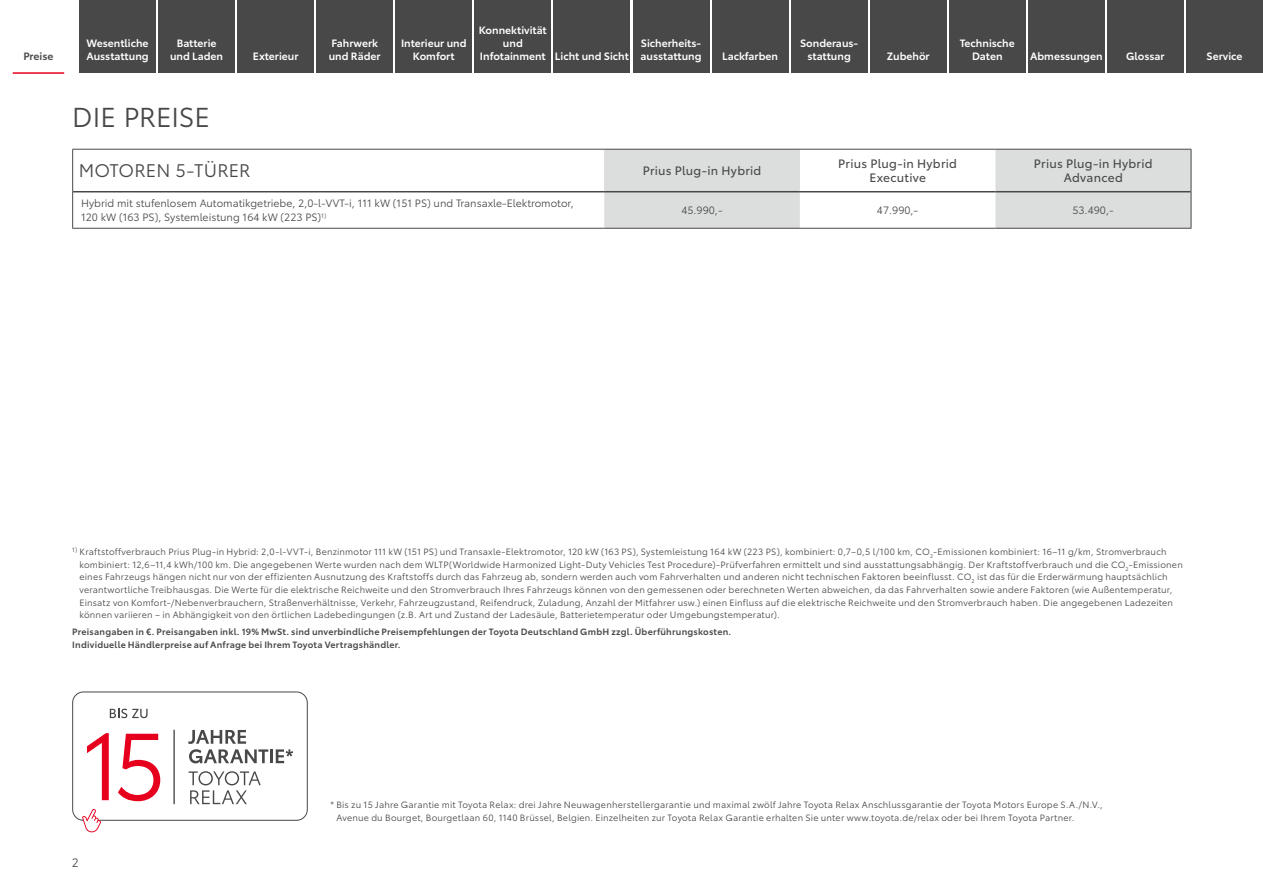
<style>
.page{position:relative;width:1263px;height:893px;background:#fff}
.page>*{position:absolute;margin:0;border:0;box-sizing:border-box;transform-origin:0 0}
.t1{font:27px "Toyota Type";letter-spacing:-.005em;color:#474847}
._1_Kopfzeile_Links{font:18px "Toyota Type";letter-spacing:.005em;color:#474847}
._1_Kopfzeile_mittig_b{font:12px/14.4px "Toyota Type";letter-spacing:.02em;color:#474847;text-align:center}
.t2{font:12px "Toyota Type";color:#474847}
.t3{font:600 10.5px/12.6px "Toyota Type";color:#fff}
._1_Inhalt_GREP{font:10.5px/14.7px "Toyota Type";color:#474847}
._1_Inhalt_mittig_PREIS{font:10.5px "Toyota Type";color:#474847}
._1_Verlinkung_aktuell{font:600 10.5px "Toyota Type";color:#474847}
._1_Fußzeilen{font:9px/12.6px "Toyota Type";letter-spacing:.02em;color:#474847}
._1_Fußzeile_b{font:600 9px/12.6px "Toyota Type";letter-spacing:.025em;color:#474847}
</style>
<div class="page">
<svg style="left:87px;top:733px;width:22px;height:67px"></svg>
<svg style="left:118px;top:734px;width:42px;height:67px"></svg>
<svg style="left:110px;top:709px;width:38px;height:9px"></svg>
<svg style="left:188px;top:730px;width:80px;height:33px"></svg>
<hr style="left:270px;top:749px;width:3px;height:14px;background:#474847">
<svg style="left:276px;top:749px;width:17px;height:14px"></svg>
<hr style="left:173px;top:730px;width:2px;height:74px;background:#474847">
<svg style="left:189px;top:771px;width:72px;height:33px"></svg>
<div style="left:72px;top:692px;width:236px;height:129px;border:1px solid #474847;border-radius:11px"></div>
<svg style="left:82px;top:809px;width:19px;height:24px"></svg>
<svg style="left:604px;top:150px;width:587px;height:78px;fill:#dcdede"></svg>
<hr style="left:72px;top:149px;width:532px;height:1px;background:#474847">
<hr style="left:604px;top:149px;width:196px;height:1px;background:#474847">
<hr style="left:800px;top:149px;width:195px;height:1px;background:#474847">
<hr style="left:995px;top:149px;width:196px;height:1px;background:#474847">
<hr style="left:72px;top:228px;width:532px;height:1px;background:#474847">
<hr style="left:800px;top:228px;width:195px;height:1px;background:#474847">
<hr style="left:995px;top:228px;width:196px;height:1px;background:#474847">
<hr style="left:73px;top:191px;width:531px;height:1px;background:#474847">
<hr style="left:604px;top:191px;width:196px;height:1px;background:#474847">
<hr style="left:800px;top:191px;width:195px;height:1px;background:#474847">
<hr style="left:995px;top:191px;width:196px;height:1px;background:#474847">
<hr style="left:604px;top:228px;width:196px;height:1px;background:#474847">
<hr style="left:72px;top:150px;width:1px;height:42px;background:#474847">
<hr style="left:1191px;top:150px;width:1px;height:42px;background:#474847">
<hr style="left:72px;top:192px;width:1px;height:36px;background:#474847">
<hr style="left:1191px;top:192px;width:1px;height:36px;background:#474847">
<div style="left:79px;top:0;width:77px;height:72px;background:#474847"></div>
<div style="left:237px;top:0;width:77px;height:72px;background:#474847"></div>
<div style="left:158px;top:0;width:77px;height:72px;background:#474847"></div>
<div style="left:316px;top:0;width:77px;height:72px;background:#474847"></div>
<div style="left:395px;top:0;width:77px;height:72px;background:#474847"></div>
<div style="left:474px;top:0;width:77px;height:72px;background:#474847"></div>
<div style="left:553px;top:0;width:77px;height:72px;background:#474847"></div>
<div style="left:632px;top:0;width:77px;height:72px;background:#474847"></div>
<div style="left:712px;top:0;width:76px;height:72px;background:#474847"></div>
<div style="left:791px;top:0;width:77px;height:72px;background:#474847"></div>
<div style="left:870px;top:0;width:77px;height:72px;background:#474847"></div>
<div style="left:949px;top:0;width:77px;height:72px;background:#474847"></div>
<div style="left:1028px;top:0;width:77px;height:72px;background:#474847"></div>
<div style="left:1107px;top:0;width:77px;height:72px;background:#474847"></div>
<div style="left:1186px;top:0;width:77px;height:72px;background:#474847"></div>
<hr style="left:13px;top:72px;width:51px;height:2px;background:#e7001d">
<p class="t3" style="left:479px;top:23px;width:69px">Konnektivität</p>
<p class="t3" style="left:503px;top:36px;width:21px">und</p>
<p class="t3" style="left:480px;top:49px;width:150px">Infotainment Licht und Sicht</p>
<p class="t3" style="left:86px;top:36px;width:64px">Wesentliche<br>Ausstattung</p>
<p class="t3" style="left:170px;top:36px;width:55px;text-align:center">Batterie und Laden</p>
<p class="t3" style="left:329px;top:36px;width:53px">Fahrwerk und Räder</p>
<p class="t3" style="left:401px;top:36px;width:67px;text-align:center">Interieur und<br>Komfort</p>
<p class="t3" style="left:640px;top:36px;width:63px">Sicherheits&shy;ausstattung</p>
<p class="t3" style="left:800px;top:36px;width:60px;text-align:center">Sonderaus&shy;stattung</p>
<p class="t3" style="left:960px;top:36px;width:56px">Technische</p>
<p class="t3" style="left:722px;top:49px;width:57px">Lackfarben</p>
<p class="_1_Verlinkung_aktuell" style="left:23px;top:48px;width:32px">Preise</p>
<p class="t3" style="left:972px;top:49px;width:32px">Daten</p>
<p class="t3" style="left:1030px;top:49px;width:74px">Abmessungen</p>
<p class="t3" style="left:1126px;top:49px;width:40px">Glossar</p>
<p class="t3" style="left:1206px;top:49px;width:37px">Service</p>
<p class="t3" style="left:887px;top:49px;width:44px">Zubehör</p>
<p class="t3" style="left:253px;top:49px;width:47px">Exterieur</p>
<h1 class="t1" style="left:72px;top:97px;width:139px">DIE PREISE</h1>
<p class="_1_Kopfzeile_Links" style="left:79px;top:157px;width:173px">MOTOREN 5-TÜRER</p>
<p class="_1_Kopfzeile_mittig_b" style="left:643px;top:163px;width:120px">Prius Plug-in Hybrid</p>
<p class="_1_Kopfzeile_mittig_b" style="left:838px;top:155px;width:120px">Prius Plug-in Hybrid<br>Executive</p>
<p class="_1_Kopfzeile_mittig_b" style="left:1034px;top:155px;width:120px">Prius Plug-in Hybrid<br>Advanced</p>
<p class="_1_Inhalt_GREP" style="left:81px;top:195px;width:494px">Hybrid mit stufenlosem Automatikgetriebe, 2,0-l-VVT-i, 111 kW (151 PS) und Transaxle-Elektromotor,<br>120 kW (163 PS), Systemleistung 164 kW (223 PS)<sup>1)</sup></p>
<p class="_1_Inhalt_mittig_PREIS" style="left:681px;top:203px;width:43px">45.990,-</p>
<p class="_1_Inhalt_mittig_PREIS" style="left:877px;top:203px;width:43px">47.990,-</p>
<p class="_1_Inhalt_mittig_PREIS" style="left:1072px;top:203px;width:43px">53.490,-</p>
<p class="_1_Fußzeilen" style="left:80px;top:545px;width:1105px;text-indent:-7px"><sup>1)</sup> Kraftstoffverbrauch Prius Plug-in Hybrid: 2,0-l-VVT-i, Benzinmotor 111 kW (151 PS) und Transaxle-Elektromotor, 120 kW (163 PS), Systemleistung 164 kW (223 PS), kombiniert: 0,7–0,5 l/100 km, CO<sub>2</sub>-Emissionen kombiniert: 16–11 g/km, Stromverbrauch kombiniert: 12,6–11,4 kWh/100 km. Die angegebenen Werte wurden nach dem WLTP(Worldwide Harmonized Light-Duty Vehicles Test Procedure)-Prüfverfahren ermittelt und sind ausstattungsabhängig. Der Kraftstoffverbrauch und die CO<sub>2</sub>-Emissionen eines Fahrzeugs hängen nicht nur von der effizienten Ausnutzung des Kraftstoffs durch das Fahrzeug ab, sondern werden auch vom Fahrverhalten und anderen nicht technischen Faktoren beeinflusst. CO<sub>2</sub> ist das für die Erderwärmung hauptsächlich verantwortliche Treibhausgas. Die Werte für die elektrische Reichweite und den Stromverbrauch Ihres Fahrzeugs können von den gemessenen oder berechneten Werten abweichen, da das Fahrverhalten sowie andere Faktoren (wie Außentemperatur, Einsatz von Komfort-/Nebenverbrauchern, Straßenverhältnisse, Verkehr, Fahrzeugzustand, Reifendruck, Zuladung, Anzahl der Mitfahrer usw.) einen Einfluss auf die elektrische Reichweite und den Stromverbrauch haben. Die angegebenen Ladezeiten können variieren – in Abhängigkeit von den örtlichen Ladebedingungen (z.B. Art und Zustand der Ladesäule, Batterietemperatur oder Umgebungstemperatur).</p>
<p class="_1_Fußzeile_b" style="left:72px;top:625px;width:660px">Preisangaben in €. Preisangaben inkl. 19% MwSt. sind unverbindliche Preisempfehlungen der Toyota Deutschland GmbH zzgl. Überführungskosten.<br>Individuelle Händlerpreise auf Anfrage bei Ihrem Toyota Vertragshändler.</p>
<h3 class="t2" style="left:72px;top:854px;width:8px">2</h3>
<p class="_1_Fußzeilen" style="left:336px;top:798px;width:768px;text-indent:-6px">* Bis zu 15 Jahre Garantie mit Toyota Relax: drei Jahre Neuwagenherstellergarantie und maximal zwölf Jahre Toyota Relax Anschlussgarantie der Toyota Motors Europe S.A./N.V.,<br>Avenue du Bourget, Bourgetlaan 60, 1140 Brüssel, Belgien. Einzelheiten zur Toyota Relax Garantie erhalten Sie unter www.toyota.de/relax oder bei Ihrem Toyota Partner.</p>
</div>
